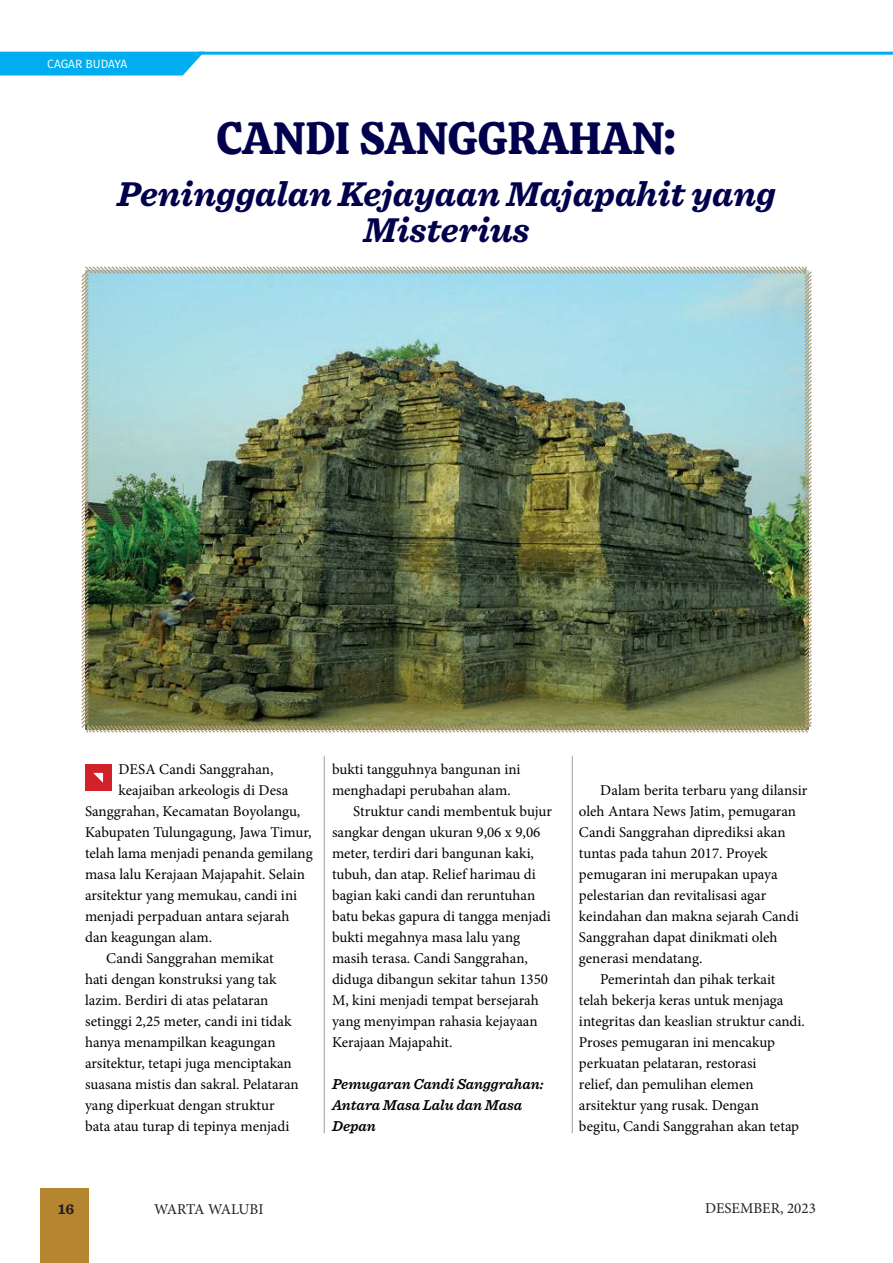
<style>
.page{position:relative;width:893px;height:1263px;background:#fff}
.page>*{position:absolute;margin:0;border:0;box-sizing:border-box;transform-origin:0 0}
.t1{font:45px "Calistoga";color:#00004d}
.t2{font:italic 700 36px/36px "Sentinel Pro";color:#00004d;text-align:center}
.t3{font:15px "Minion Pro";color:#000}
.t4{font:italic 600 15px/21px "Sentinel Pro";color:#000}
.t5{font:15px "Minion Pro";color:#221f1f}
.t6{font:15px "Minion Pro";letter-spacing:-.03em;color:#221f1f}
.t7{font:700 15px "Sentinel Pro";color:#221f1f}
.t8{font:12px "Fira Sans";color:#fff}
</style>
<div class="page">
<div style="left:41px;top:1188px;width:48px;height:75px;background:#b6852f"></div>
<hr style="left:199px;top:52px;width:694px;height:3px;background:#00adef">
<svg style="left:0;top:52px;width:204px;height:24px"></svg>
<div style="left:85px;top:764px;width:27px;height:27px;background:#d12229"></div>
<svg style="left:93px;top:773px;width:10px;height:10px"></svg>
<img style="left:81px;top:266px;width:731px;height:467px">
<hr style="left:324px;top:756px;width:1px;height:377px;background:#2e3b3b">
<hr style="left:572px;top:756px;width:1px;height:377px;background:#2e3b3b">
<p class="t8" style="left:47px;top:56px;width:82px">CAGAR BUDAYA</p>
<h1 class="t1" style="left:217px;top:118px;width:461px">CANDI SANGGRAHAN:</h1>
<h2 class="t2" style="left:117px;top:179px;width:660px">Peninggalan Kejayaan Majapahit yang<br>Misterius</h2>
<p class="t3" style="left:118px;top:763px;width:156px">DESA Candi Sanggrahan,</p>
<p class="t3" style="left:118px;top:784px;width:171px">keajaiban arkeologis di Desa</p>
<p class="t3" style="left:85px;top:805px;width:217px">Sanggrahan, Kecamatan Boyolangu,</p>
<p class="t3" style="left:85px;top:826px;width:228px">Kabupaten Tulungagung, Jawa Timur,</p>
<p class="t3" style="left:85px;top:847px;width:229px">telah lama menjadi penanda gemilang</p>
<p class="t3" style="left:85px;top:868px;width:221px">masa lalu Kerajaan Majapahit. Selain</p>
<p class="t3" style="left:85px;top:889px;width:214px">arsitektur yang memukau, candi ini</p>
<p class="t3" style="left:85px;top:910px;width:206px">menjadi perpaduan antara sejarah</p>
<p class="t3" style="left:85px;top:931px;width:129px">dan keagungan alam.</p>
<p class="t3" style="left:106px;top:952px;width:169px">Candi Sanggrahan memikat</p>
<p class="t3" style="left:85px;top:973px;width:193px">hati dengan konstruksi yang tak</p>
<p class="t3" style="left:85px;top:994px;width:185px">lazim. Berdiri di atas pelataran</p>
<p class="t3" style="left:85px;top:1015px;width:208px">setinggi 2,25 meter, candi ini tidak</p>
<p class="t3" style="left:85px;top:1036px;width:192px">hanya menampilkan keagungan</p>
<p class="t3" style="left:85px;top:1057px;width:208px">arsitektur, tetapi juga menciptakan</p>
<p class="t3" style="left:85px;top:1078px;width:215px">suasana mistis dan sakral. Pelataran</p>
<p class="t3" style="left:85px;top:1099px;width:191px">yang diperkuat dengan struktur</p>
<p class="t3" style="left:85px;top:1120px;width:206px">bata atau turap di tepinya menjadi</p>
<p class="t3" style="left:332px;top:763px;width:190px">bukti tangguhnya bangunan ini</p>
<p class="t3" style="left:332px;top:784px;width:180px">menghadapi perubahan alam.</p>
<p class="t3" style="left:353px;top:805px;width:200px">Struktur candi membentuk bujur</p>
<p class="t3" style="left:332px;top:826px;width:210px">sangkar dengan ukuran 9,06 x 9,06</p>
<p class="t3" style="left:332px;top:847px;width:204px">meter, terdiri dari bangunan kaki,</p>
<p class="t3" style="left:332px;top:868px;width:205px">tubuh, dan atap. Relief harimau di</p>
<p class="t3" style="left:332px;top:889px;width:205px">bagian kaki candi dan reruntuhan</p>
<p class="t3" style="left:332px;top:910px;width:220px">batu bekas gapura di tangga menjadi</p>
<p class="t3" style="left:332px;top:931px;width:190px">bukti megahnya masa lalu yang</p>
<p class="t3" style="left:332px;top:952px;width:197px">masih terasa. Candi Sanggrahan,</p>
<p class="t3" style="left:332px;top:973px;width:218px">diduga dibangun sekitar tahun 1350</p>
<p class="t3" style="left:332px;top:994px;width:208px">M, kini menjadi tempat bersejarah</p>
<p class="t3" style="left:332px;top:1015px;width:207px">yang menyimpan rahasia kejayaan</p>
<p class="t3" style="left:332px;top:1036px;width:122px">Kerajaan Majapahit.</p>
<p class="t4" style="left:332px;top:1075px;width:213px">Pemugaran Candi Sanggrahan:<br>Antara Masa Lalu dan Masa<br>Depan</p>
<p class="t3" style="left:600px;top:784px;width:209px">Dalam berita terbaru yang dilansir</p>
<p class="t3" style="left:579px;top:805px;width:219px">oleh Antara News Jatim, pemugaran</p>
<p class="t3" style="left:579px;top:826px;width:208px">Candi Sanggrahan diprediksi akan</p>
<p class="t3" style="left:579px;top:847px;width:190px">tuntas pada tahun 2017. Proyek</p>
<p class="t3" style="left:579px;top:868px;width:200px">pemugaran ini merupakan upaya</p>
<p class="t3" style="left:579px;top:889px;width:189px">pelestarian dan revitalisasi agar</p>
<p class="t3" style="left:579px;top:910px;width:221px">keindahan dan makna sejarah Candi</p>
<p class="t3" style="left:579px;top:931px;width:200px">Sanggrahan dapat dinikmati oleh</p>
<p class="t3" style="left:579px;top:952px;width:125px">generasi mendatang.</p>
<p class="t3" style="left:600px;top:973px;width:177px">Pemerintah dan pihak terkait</p>
<p class="t3" style="left:579px;top:994px;width:206px">telah bekerja keras untuk menjaga</p>
<p class="t3" style="left:579px;top:1015px;width:227px">integritas dan keaslian struktur candi.</p>
<p class="t3" style="left:579px;top:1036px;width:198px">Proses pemugaran ini mencakup</p>
<p class="t3" style="left:579px;top:1057px;width:179px">perkuatan pelataran, restorasi</p>
<p class="t3" style="left:579px;top:1078px;width:176px">relief, dan pemulihan elemen</p>
<p class="t3" style="left:579px;top:1099px;width:181px">arsitektur yang rusak. Dengan</p>
<p class="t3" style="left:579px;top:1120px;width:222px">begitu, Candi Sanggrahan akan tetap</p>
<p class="t7" style="left:58px;top:1204px;width:18px">16</p>
<p class="t6" style="left:154px;top:1203px;width:111px">WARTA WALUBI</p>
<p class="t5" style="left:705px;top:1203px;width:112px">DESEMBER, 2023</p>
</div>
